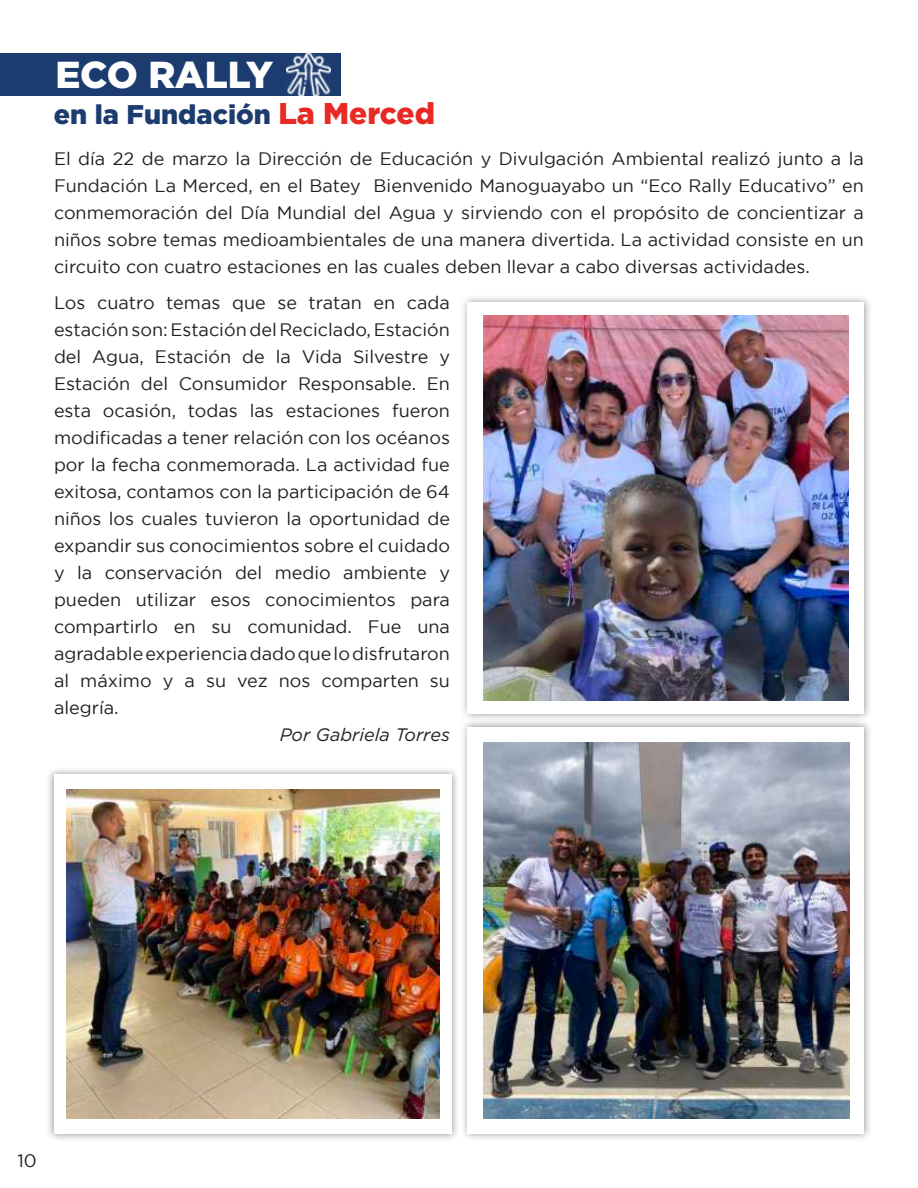
<style>
.page{position:relative;width:918px;height:1188px;background:#fff}
.page>*{position:absolute;margin:0;border:0;box-sizing:border-box;transform-origin:0 0}
.t1{font:900 37.5px "Gotham";letter-spacing:-.01em;color:#fff}
.t2{font:900 27px "Gotham";color:#1c3b6e}
.t3{font:18px/27px "Gotham";color:#231f20;text-align:justify}
.t4{font:italic 18px "Gotham";color:#231f20}
.s1{font-size:30px;color:#e82924}
</style>
<div class="page">
<div style="left:460px;top:294px;width:412px;height:428px;background:#231f20;opacity:.48"></div>
<div style="left:468px;top:302px;width:396px;height:412px;background:#fff"></div>
<div style="left:460px;top:719px;width:412px;height:423px;background:#231f20;opacity:.48"></div>
<div style="left:468px;top:727px;width:396px;height:407px;background:#fff"></div>
<div style="left:46px;top:766px;width:414px;height:376px;background:#231f20;opacity:.48"></div>
<div style="left:54px;top:774px;width:397px;height:360px;background:#fff"></div>
<img style="left:66px;top:790px;width:373px;height:328px">
<img style="left:484px;top:315px;width:364px;height:386px">
<img style="left:484px;top:742px;width:366px;height:376px">
<div style="left:0;top:53px;width:340px;height:43px;background:#1c3b6e"></div>
<img style="left:287px;top:53px;width:44px;height:43px">
<h1 class="t1" style="left:55px;top:53px;width:219px">ECO RALLY</h1>
<h2 class="t2" style="left:54px;top:99px;width:383px">en la Fundación <span class="s1">La Merced</span></h2>
<p class="t3" style="left:54px;top:146px;width:812px">El día 22 de marzo la Dirección de Educación y Divulgación Ambiental realizó junto a la Fundación La Merced, en el Batey Bienvenido Manoguayabo un “Eco Rally Educativo” en conmemoración del Día Mundial del Agua y sirviendo con el propósito de concientizar a niños sobre temas medioambientales de una manera divertida. La actividad consiste en un circuito con cuatro estaciones en las cuales deben llevar a cabo diversas actividades.</p>
<p class="t3" style="left:54px;top:289px;width:398px">Los cuatro temas que se tratan en cada estación son: Estación del Reciclado, Estación del Agua, Estación de la Vida Silvestre y Estación del Consumidor Responsable. En esta ocasión, todas las estaciones fueron modi昀椀cadas a tener relación con los océanos por la fecha conmemorada. La actividad fue exitosa, contamos con la participación de 64 niños los cuales tuvieron la oportunidad de expandir sus conocimientos sobre el cuidado y la conservación del medio ambiente y pueden utilizar esos conocimientos para compartirlo en su comunidad. Fue una agradable experiencia dado que lo disfrutaron al máximo y a su vez nos comparten su alegría.</p>
<p class="t4" style="left:280px;top:724px;width:172px">Por Gabriela Torres</p>
<p class="t3" style="left:17px;top:1148px;width:21px">10</p>
</div>
